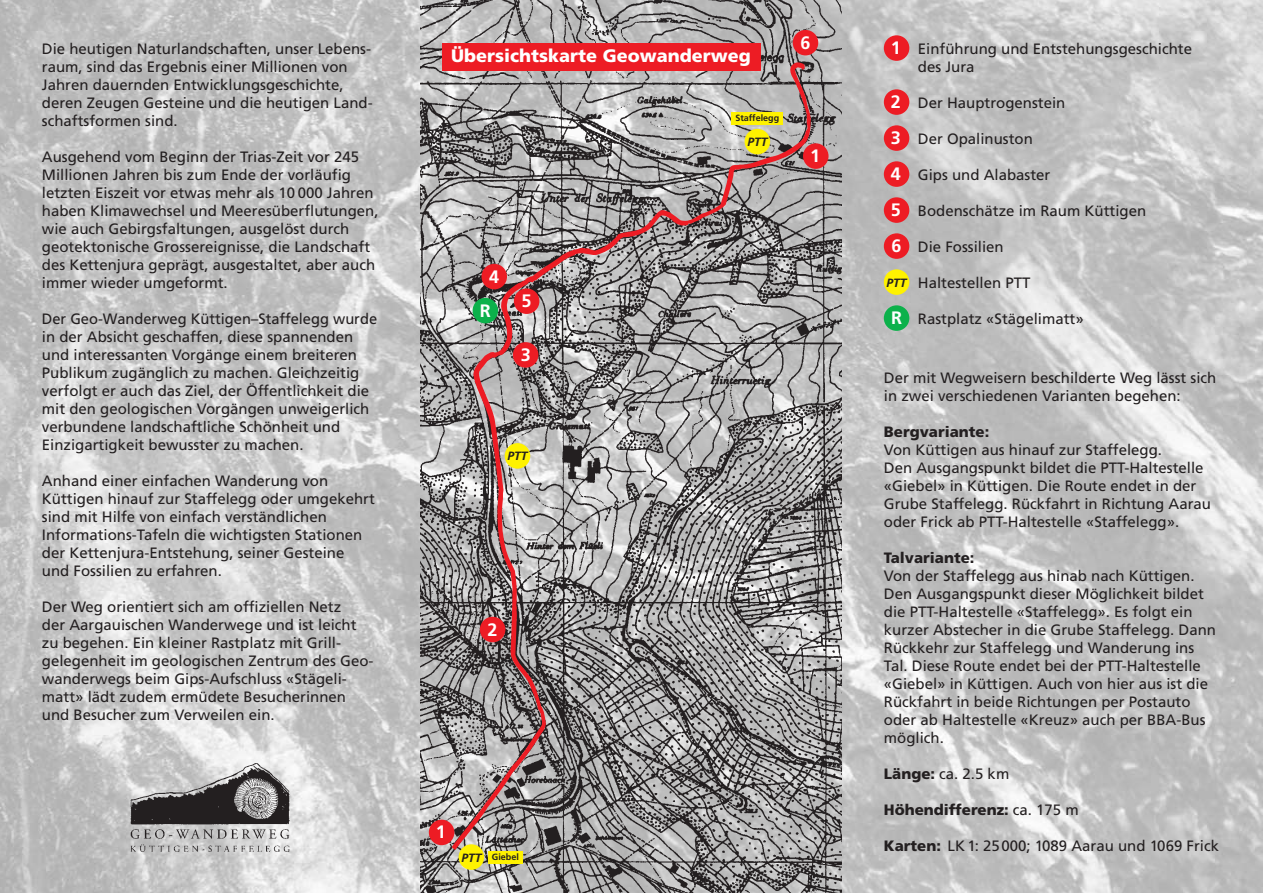
<style>
.page{position:relative;width:1263px;height:893px;background:#fff}
.page>*{position:absolute;margin:0;border:0;box-sizing:border-box;transform-origin:0 0}
.t1{font:900 18px "Frutiger";color:#fff}
.t2{font:700 18px/36px "Frutiger";color:#fff;text-align:justify}
.t3{font:15px/18px "Frutiger";color:#231f20}
.t4{font:900 15px "Frutiger";color:#231f20}
.t5{font:italic 700 12px "Frutiger";color:#231f20}
.t6{font:700 9px "Frutiger";color:#231f20}
.s1{font-weight:900}
.s2{font-weight:400}
</style>
<div class="page">
<img style="left:0;top:0;width:1263px;height:893px">
<img style="left:420px;top:0;width:421px;height:893px">
<svg style="left:452px;top:62px;width:360px;height:788px;background:#979292"></svg>
<div style="left:429px;top:820px;width:25px;height:25px;background:#ed1c24;border-radius:50%"></div>
<div style="left:480px;top:617px;width:25px;height:25px;background:#ed1c24;border-radius:50%"></div>
<div style="left:513px;top:342px;width:25px;height:26px;background:#ed1c24;border-radius:50%"></div>
<div style="left:481px;top:264px;width:26px;height:25px;background:#ed1c24;border-radius:50%"></div>
<div style="left:514px;top:288px;width:25px;height:26px;background:#ed1c24;border-radius:50%"></div>
<div style="left:793px;top:30px;width:25px;height:25px;background:#ed1c24;border-radius:50%"></div>
<div style="left:884px;top:35px;width:25px;height:26px;background:#ed1c24;border-radius:50%"></div>
<div style="left:884px;top:89px;width:25px;height:26px;background:#ed1c24;border-radius:50%"></div>
<div style="left:884px;top:125px;width:25px;height:26px;background:#ed1c24;border-radius:50%"></div>
<div style="left:884px;top:161px;width:25px;height:26px;background:#ed1c24;border-radius:50%"></div>
<div style="left:884px;top:197px;width:25px;height:26px;background:#ed1c24;border-radius:50%"></div>
<div style="left:884px;top:233px;width:25px;height:26px;background:#ed1c24;border-radius:50%"></div>
<div style="left:884px;top:269px;width:25px;height:26px;background:#fff200;border-radius:50%"></div>
<div style="left:884px;top:305px;width:25px;height:26px;background:#0cb14b;border-radius:50%"></div>
<div style="left:459px;top:844px;width:25px;height:26px;background:#fff200;border-radius:50%"></div>
<div style="left:473px;top:298px;width:25px;height:25px;background:#0cb14b;border-radius:50%"></div>
<img style="left:130px;top:762px;width:159px;height:89px">
<div style="left:505px;top:443px;width:25px;height:26px;background:#fff200;border-radius:50%"></div>
<div style="left:745px;top:129px;width:25px;height:25px;background:#fff200;border-radius:50%"></div>
<div style="left:803px;top:143px;width:25px;height:26px;background:#ed1c24;border-radius:50%"></div>
<div style="left:442px;top:43px;width:318px;height:27px;background:#ed1c24"></div>
<div style="left:488px;top:851px;width:34px;height:12px;background:#fff200"></div>
<div style="left:732px;top:112px;width:51px;height:13px;background:#fff200"></div>
<p class="t3" style="left:42px;top:41px;width:332px">Die heutigen Naturlandschaften, unser Lebens&shy;raum, sind das Ergebnis einer Millionen von Jahren dauernden Entwicklungsgeschichte, deren Zeugen Gesteine und die heutigen Land&shy;schaftsformen sind.</p>
<p class="t3" style="left:42px;top:149px;width:338px">Ausgehend vom Beginn der Trias-Zeit vor 245<br>Millionen Jahren bis zum Ende der vorläufig letzten Eiszeit vor etwas mehr als 10 000 Jahren haben Klimawechsel und Meeresüberflutungen, wie auch Gebirgsfaltungen, ausgelöst durch geotektonische Grossereignisse, die Landschaft des Kettenjura geprägt, ausgestaltet, aber auch immer wieder umgeformt.</p>
<p class="t3" style="left:42px;top:311px;width:337px">Der Geo-Wanderweg Küttigen–Staffelegg wurde in der Absicht geschaffen, diese spannenden und interessanten Vorgänge einem breiteren Publikum zugänglich zu machen. Gleichzeitig verfolgt er auch das Ziel, der Öffentlichkeit die mit den geologischen Vorgängen unweigerlich verbundene landschaftliche Schönheit und Einzigartigkeit bewusster zu machen.</p>
<p class="t3" style="left:42px;top:473px;width:335px">Anhand einer einfachen Wanderung von Küttigen hinauf zur Staffelegg oder umgekehrt sind mit Hilfe von einfach verständlichen Informations-Tafeln die wichtigsten Stationen der Kettenjura-Entstehung, seiner Gesteine und Fossilien zu erfahren.</p>
<p class="t3" style="left:42px;top:599px;width:333px">Der Weg orientiert sich am offiziellen Netz<br>der Aargauischen Wanderwege und ist leicht zu begehen. Ein kleiner Rastplatz mit Grill&shy;gelegenheit im geologischen Zentrum des Geo&shy;wanderwegs beim Gips-Aufschluss «Stägeli&shy;matt» lädt zudem ermüdete Besucherinnen und Besucher zum Verweilen ein.</p>
<p class="t1" style="left:451px;top:49px;width:301px">Übersichtskarte Geowanderweg</p>
<p class="t6" style="left:735px;top:115px;width:45px">Staffelegg</p>
<p class="t2" style="left:489px;top:260px;width:12px">4</p>
<p class="t2" style="left:480px;top:294px;width:12px">R</p>
<p class="t2" style="left:522px;top:284px;width:12px">5</p>
<p class="t2" style="left:521px;top:338px;width:12px">3</p>
<p class="t5" style="left:507px;top:451px;width:22px">PTT</p>
<p class="t2" style="left:488px;top:613px;width:12px">2</p>
<p class="t5" style="left:747px;top:137px;width:22px">PTT</p>
<p class="t2" style="left:436px;top:815px;width:12px">1</p>
<p class="t5" style="left:461px;top:852px;width:22px">PTT</p>
<p class="t6" style="left:492px;top:853px;width:28px">Giebel</p>
<p class="t2" style="left:800px;top:26px;width:12px">6</p>
<p class="t2" style="left:891px;top:31px;width:12px">1</p>
<p class="t2" style="left:810px;top:139px;width:12px">1</p>
<p class="t2" style="left:891px;top:85px;width:12px">2<br>3<br>4<br>5<br>6</p>
<p class="t5" style="left:886px;top:277px;width:22px">PTT</p>
<p class="t2" style="left:891px;top:301px;width:12px">R</p>
<p class="t3" style="left:918px;top:41px;width:276px">Einführung und Entstehungsgeschichte des Jura</p>
<p class="t3" style="left:918px;top:95px;width:149px">Der Hauptrogenstein</p>
<p class="t3" style="left:918px;top:131px;width:116px">Der Opalinuston</p>
<p class="t3" style="left:918px;top:167px;width:134px">Gips und Alabaster</p>
<p class="t3" style="left:918px;top:203px;width:230px">Bodenschätze im Raum Küttigen</p>
<p class="t3" style="left:918px;top:239px;width:87px">Die Fossilien</p>
<p class="t3" style="left:918px;top:275px;width:114px">Haltestellen PTT</p>
<p class="t3" style="left:918px;top:311px;width:167px">Rastplatz «Stägelimatt»</p>
<p class="t3" style="left:884px;top:370px;width:334px">Der mit Wegweisern beschilderte Weg lässt sich in zwei verschiedenen Varianten begehen:</p>
<p class="t4" style="left:884px;top:425px;width:107px">Bergvariante:</p>
<p class="t3" style="left:884px;top:442px;width:329px">Von Küttigen aus hinauf zur Staffelegg.<br>Den Ausgangspunkt bildet die PTT-Haltestelle «Giebel» in Küttigen. Die Route endet in der Grube Staffelegg. Rückfahrt in Richtung Aarau oder Frick ab PTT-Haltestelle «Staffelegg».</p>
<p class="t4" style="left:884px;top:551px;width:92px">Talvariante:</p>
<p class="t3" style="left:884px;top:568px;width:334px">Von der Staffelegg aus hinab nach Küttigen.<br>Den Ausgangspunkt dieser Möglichkeit bildet die PTT-Haltestelle «Staffelegg». Es folgt ein kurzer Abstecher in die Grube Staffelegg. Dann Rückkehr zur Staffelegg und Wanderung ins Tal. Diese Route endet bei der PTT-Haltestelle «Giebel» in Küttigen. Auch von hier aus ist die Rückfahrt in beide Richtungen per Postauto oder ab Haltestelle «Kreuz» auch per BBA-Bus möglich.</p>
<p class="t3" style="left:884px;top:766px;width:127px"><span class="s1">Länge:</span> ca. 2.5 km</p>
<p class="t4" style="left:884px;top:803px;width:196px">Höhendifferenz: <span class="s2">ca. 175 m</span></p>
<p class="t3" style="left:884px;top:838px;width:337px"><span class="s1">Karten:</span> LK 1: 25000; 1089 Aarau und 1069 Frick</p>
</div>
